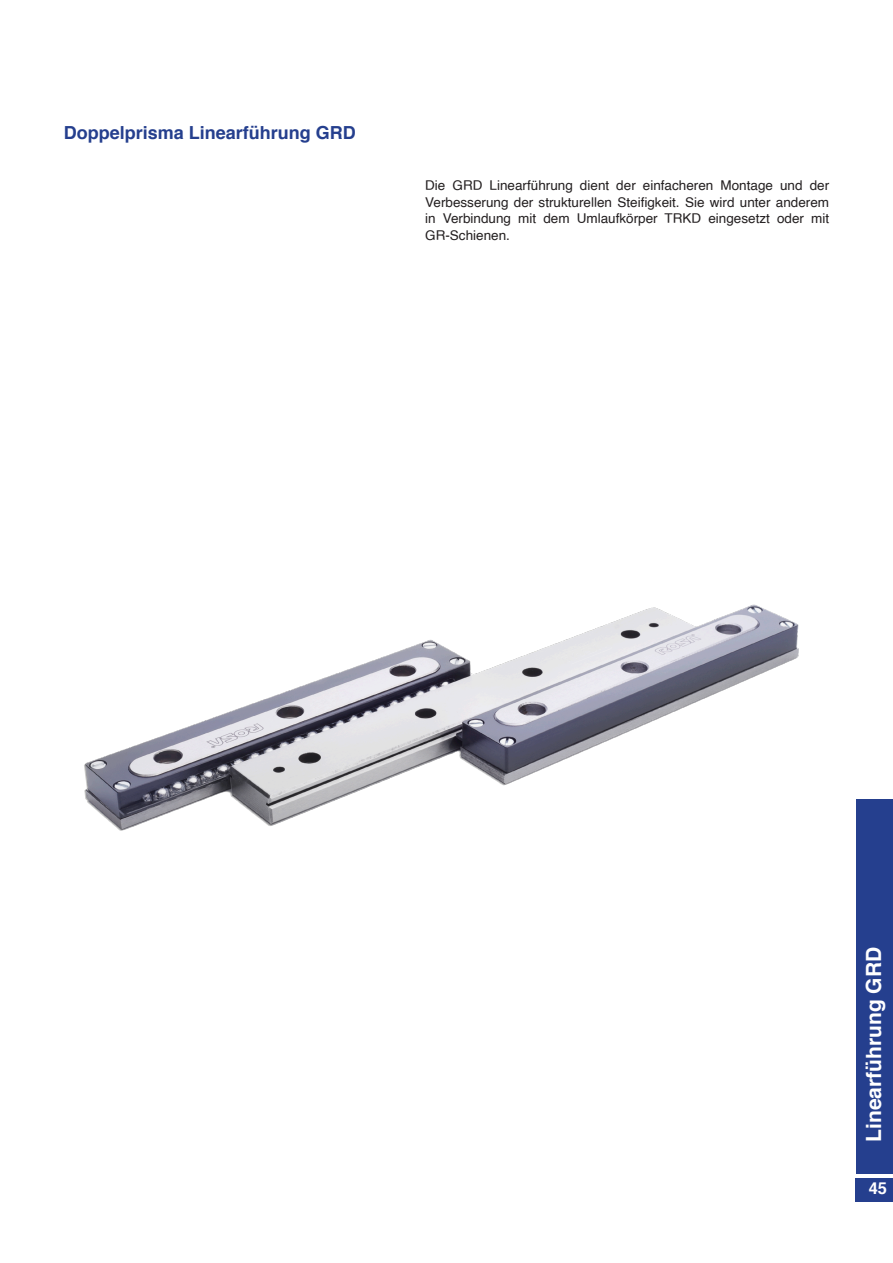
<style>
.page{position:relative;width:893px;height:1263px;background:#fff}
.page>*{position:absolute;margin:0;border:0;box-sizing:border-box;transform-origin:0 0}
.Überschrift_H1_weiss{font:700 21px "Helvetica";color:#fff}
.Überschrift_H1_Aufzählung{font:700 18px "Helvetica";color:#253f8e}
.t1{font:700 16.5px "Helvetica";color:#fff}
.Einfachter_Text{font:13.5px/16.5px "Helvetica";color:#231f20;text-align:justify}
</style>
<div class="page">
<div style="left:856px;top:1178px;width:37px;height:23px;background:#253f8e"></div>
<div style="left:856px;top:799px;width:37px;height:374px;background:#253f8e"></div>
<img style="left:84px;top:604px;width:715px;height:227px">
<p class="Überschrift_H1_Aufzählung" style="left:64px;top:119px;width:294px">Doppelprisma Linearführung GRD</p>
<p class="Einfachter_Text" style="left:425px;top:178px;width:405px">Die GRD Linearführung dient der einfacheren Montage und der Verbesserung der strukturellen Steifigkeit. Sie wird unter anderem in Verbindung mit dem Umlaufkörper TRKD eingesetzt oder mit GR-Schienen.</p>
<p class="Überschrift_H1_weiss" style="left:857px;top:1142px;width:196px;rotate:-90deg">Linearführung GRD</p>
<p class="t1" style="left:869px;top:1175px;width:20px">45</p>
</div>
